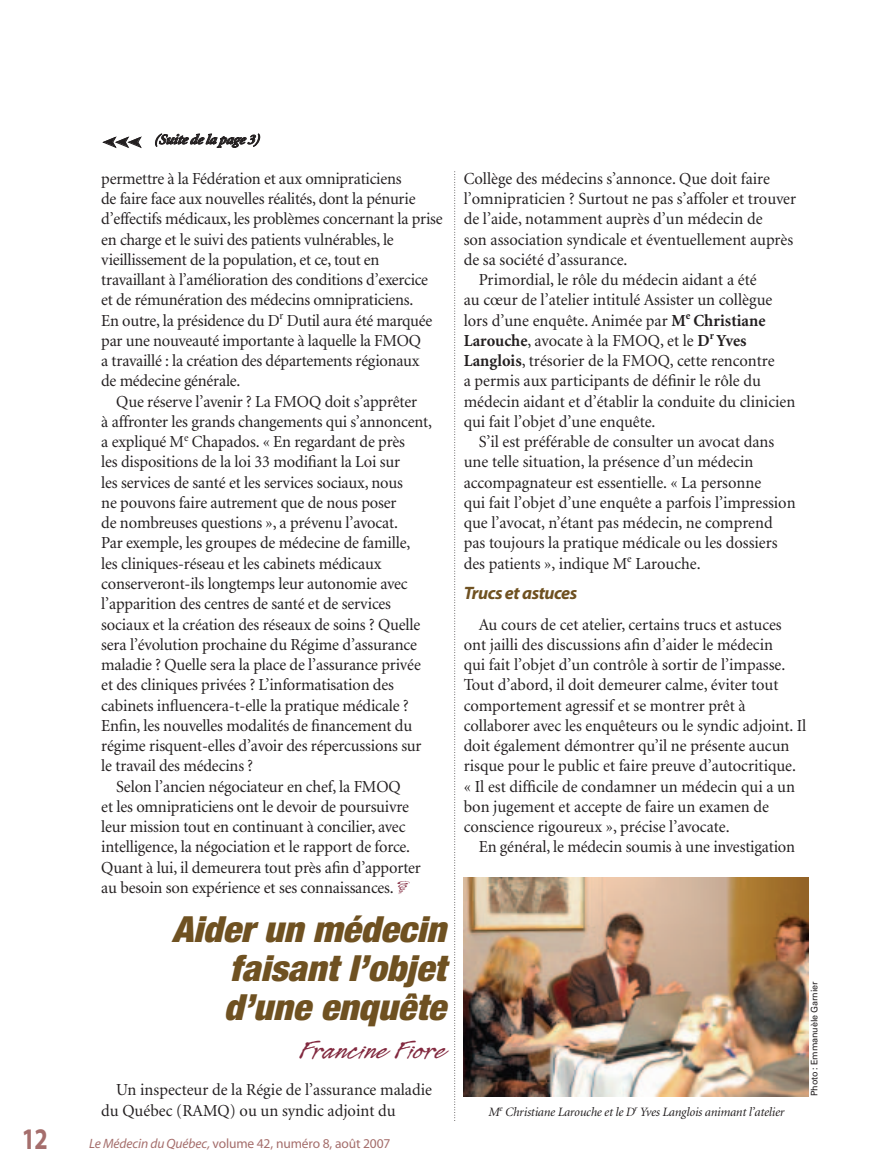
<style>
.page{position:relative;width:878px;height:1175px;background:#fff}
.page>*{position:absolute;margin:0;border:0;box-sizing:border-box;transform-origin:0 0}
.t1{font:italic 900 condensed 36px/39px "Helvetica Neue";color:#6f5121;text-align:justify;scale:1.05 1}
.t2{font:700 30px "Myriad";color:#a56e6c;scale:.8 1}
.t3{font:27px "Legault Std";color:#82293f;scale:1.2 1}
.t4{font:italic 700 18px "Myriad";letter-spacing:-.025em;color:#6f5121}
.t5{font:16.8px/20.2px "Minion";letter-spacing:-.01em;color:#231f20}
.t6{font:italic 700 14.25px "Minion";letter-spacing:-.02em;color:#231f20}
.t7{font:14.25px "Zapf Dingbats";color:#231f20}
.t8{font:13.5px "Myriad";letter-spacing:-.01em;color:#a56e6c}
.t9{font:italic 12.75px "Minion";letter-spacing:-.015em;color:#231f20}
.t10{font:9px "Univers";letter-spacing:-.015em;color:#231f20}
.s1{font-style:italic}
.s2{font-weight:700}
</style>
<div class="page">
<svg style="left:454px;top:172px;width:1px;height:947px"></svg>
<img style="left:464px;top:878px;width:344px;height:218px">
<p class="t7" style="left:141px;top:151px;width:40px;rotate:-180deg">➤➤➤</p>
<p class="t6" style="left:153px;top:134px;width:107px">(Suite de lapage 3)</p>
<p class="t5" style="left:101px;top:170px;width:302px">permettre à la Fédération et aux omnipraticiens</p>
<p class="t5" style="left:101px;top:190px;width:316px">de faire face aux nouvelles réalités, dont la pénurie</p>
<p class="t5" style="left:101px;top:210px;width:343px">d’effectifs médicaux, les problèmes concernant la prise</p>
<p class="t5" style="left:101px;top:230px;width:294px">en charge et le suivi des patients vulnérables, le</p>
<p class="t5" style="left:101px;top:251px;width:279px">vieillissement de la population, et ce, tout en</p>
<p class="t5" style="left:101px;top:271px;width:328px">travaillant à l’amélioration des conditions d’exercice</p>
<p class="t5" style="left:101px;top:291px;width:313px">et de rémunération des médecins omnipraticiens.</p>
<p class="t5" style="left:101px;top:311px;width:332px">En outre, la présidence du D<sup>r</sup> Dutil aura été marquée</p>
<p class="t5" style="left:101px;top:332px;width:321px">par une nouveauté importante à laquelle la FMOQ</p>
<p class="t5" style="left:101px;top:352px;width:320px">a travaillé : la création des départements régionaux</p>
<p class="t5" style="left:101px;top:372px;width:141px">de médecine générale.</p>
<p class="t5" style="left:116px;top:392px;width:302px">Que réserve l’avenir ? La FMOQ doit s’apprêter</p>
<p class="t5" style="left:101px;top:413px;width:332px">à affronter les grands changements qui s’annoncent,</p>
<p class="t5" style="left:101px;top:433px;width:305px">a expliqué M<sup>e</sup> Chapados. « En regardant de près</p>
<p class="t5" style="left:101px;top:453px;width:300px">les dispositions de la loi 33 modifiant la Loi sur</p>
<p class="t5" style="left:101px;top:473px;width:303px">les services de santé et les services sociaux, nous</p>
<p class="t5" style="left:101px;top:494px;width:297px">ne pouvons faire autrement que de nous poser</p>
<p class="t5" style="left:101px;top:514px;width:298px">de nombreuses questions », a prévenu l’avocat.</p>
<p class="t5" style="left:101px;top:534px;width:310px">Par exemple, les groupes de médecine de famille,</p>
<p class="t5" style="left:101px;top:554px;width:281px">les cliniques-réseau et les cabinets médicaux</p>
<p class="t5" style="left:101px;top:575px;width:308px">conserveront-ils longtemps leur autonomie avec</p>
<p class="t5" style="left:101px;top:595px;width:291px">l’apparition des centres de santé et de services</p>
<p class="t5" style="left:101px;top:615px;width:320px">sociaux et la création des réseaux de soins ? Quelle</p>
<p class="t5" style="left:101px;top:635px;width:317px">sera l’évolution prochaine du Régime d’assurance</p>
<p class="t5" style="left:101px;top:656px;width:321px">maladie ? Quelle sera la place de l’assurance privée</p>
<p class="t5" style="left:101px;top:676px;width:294px">et des cliniques privées ? L’informatisation des</p>
<p class="t5" style="left:101px;top:696px;width:309px">cabinets influencera-t-elle la pratique médicale ?</p>
<p class="t5" style="left:101px;top:716px;width:312px">Enfin, les nouvelles modalités de financement du</p>
<p class="t5" style="left:101px;top:737px;width:322px">régime risquent-elles d’avoir des répercussions sur</p>
<p class="t5" style="left:101px;top:757px;width:153px">le travail des médecins ?</p>
<p class="t5" style="left:116px;top:777px;width:286px">Selon l’ancien négociateur en chef, la FMOQ</p>
<p class="t5" style="left:101px;top:797px;width:309px">et les omnipraticiens ont le devoir de poursuivre</p>
<p class="t5" style="left:101px;top:818px;width:306px">leur mission tout en continuant à concilier, avec</p>
<p class="t5" style="left:101px;top:838px;width:310px">intelligence, la négociation et le rapport de force.</p>
<p class="t5" style="left:101px;top:858px;width:321px">Quant à lui, il demeurera tout près afin d’apporter</p>
<p class="t5" style="left:101px;top:878px;width:294px">au besoin son expérience et ses connaissances.</p>
<h1 class="t1" style="left:224px;top:913px;width:213px;text-indent:-51px">Aider un médecin faisant l’objet d’une enquête</h1>
<h3 class="t3" style="left:300px;top:1032px;width:123px">Francine Fiore</h3>
<p class="t5" style="left:101px;top:1081px;width:332px;text-indent:15px">Un inspecteur de la Régie de l’assurance maladie du Québec (RAMQ) ou un syndic adjoint du</p>
<h2 class="t2" style="left:22px;top:1127px;width:34px">12</h2>
<p class="t8" style="left:89px;top:1138px;width:303px"><span class="s1">Le Médecin du Québec,</span> volume 42, numéro 8, août 2007</p>
<p class="t5" style="left:464px;top:170px;width:307px">Collège des médecins s’annonce. Que doit faire</p>
<p class="t5" style="left:464px;top:190px;width:334px">l’omnipraticien ? Surtout ne pas s’affoler et trouver</p>
<p class="t5" style="left:464px;top:210px;width:300px">de l’aide, notamment auprès d’un médecin de</p>
<p class="t5" style="left:464px;top:230px;width:331px">son association syndicale et éventuellement auprès</p>
<p class="t5" style="left:464px;top:251px;width:165px">de sa société d’assurance.</p>
<p class="t5" style="left:478px;top:271px;width:279px">Primordial, le rôle du médecin aidant a été</p>
<p class="t5" style="left:464px;top:291px;width:310px">au cœur de l’atelier intitulé Assister un collègue</p>
<p class="t5" style="left:464px;top:311px;width:303px">lors d’une enquête. Animée par <span class="s2">M</span><sup>e</sup> <span class="s2">Christiane</span></p>
<p class="t5" style="left:464px;top:332px;width:284px"><span class="s2">Larouche</span>, avocate à la FMOQ, et le <span class="s2">D</span><sup>r</sup> <span class="s2">Yves</span></p>
<p class="t5" style="left:463px;top:352px;width:312px"><span class="s2">Langlois</span>, trésorier de la FMOQ, cette rencontre</p>
<p class="t5" style="left:464px;top:372px;width:299px">a permis aux participants de définir le rôle du</p>
<p class="t5" style="left:464px;top:392px;width:333px">médecin aidant et d’établir la conduite du clinicien</p>
<p class="t5" style="left:464px;top:413px;width:193px">qui fait l’objet d’une enquête.</p>
<p class="t5" style="left:478px;top:433px;width:297px">S’il est préférable de consulter un avocat dans</p>
<p class="t5" style="left:464px;top:453px;width:291px">une telle situation, la présence d’un médecin</p>
<p class="t5" style="left:464px;top:473px;width:299px">accompagnateur est essentielle. « La personne</p>
<p class="t5" style="left:464px;top:494px;width:333px">qui fait l’objet d’une enquête a parfois l’impression</p>
<p class="t5" style="left:464px;top:514px;width:310px">que l’avocat, n’étant pas médecin, ne comprend</p>
<p class="t5" style="left:464px;top:534px;width:315px">pas toujours la pratique médicale ou les dossiers</p>
<p class="t5" style="left:464px;top:554px;width:238px">des patients », indique M<sup>e</sup> Larouche.</p>
<p class="t4" style="left:464px;top:586px;width:115px">Trucs et astuces</p>
<p class="t5" style="left:463px;top:615px;width:344px;text-indent:15px">Au cours de cet atelier, certains trucs et astuces ont jailli des discussions afin d’aider le médecin<br>qui fait l’objet d’un contrôle à sortir de l’impasse.<br>Tout d’abord, il doit demeurer calme, éviter tout comportement agressif et se montrer prêt à collaborer avec les enquêteurs ou le syndic adjoint. Il doit également démontrer qu’il ne présente aucun risque pour le public et faire preuve d’autocritique. « Il est difficile de condamner un médecin qui a un bon jugement et accepte de faire un examen de conscience rigoureux », précise l’avocate.</p>
<p class="t5" style="left:478px;top:838px;width:318px">En général, le médecin soumis à une investigation</p>
<p class="t9" style="left:488px;top:1106px;width:297px">M<sup>e</sup> Christiane Larouche et le D<sup>r</sup> Yves Langlois animant l’atelier</p>
<p class="t10" style="left:810px;top:1096px;width:116px;rotate:-90deg">Photo : Emmanuèle Garnier</p>
</div>
